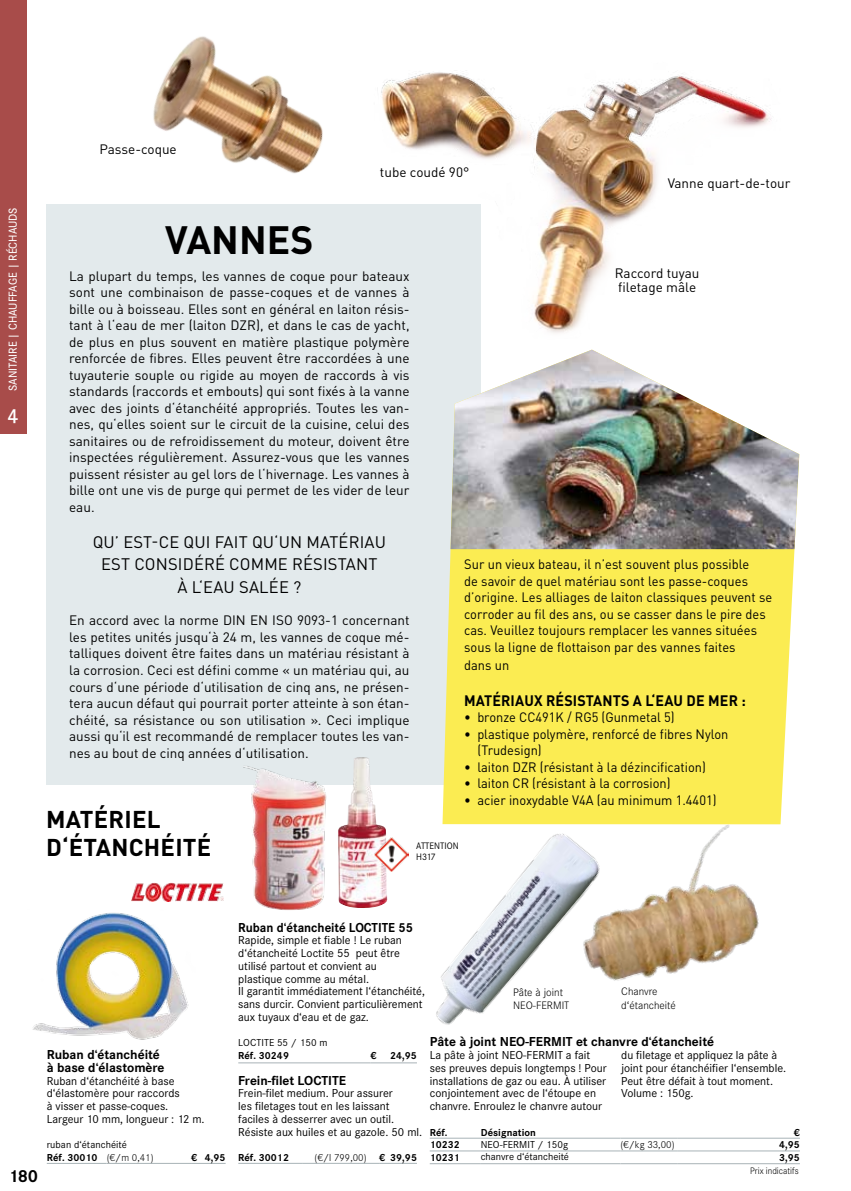
<style>
.page{position:relative;width:851px;height:1191px;background:#fff}
.page>*{position:absolute;margin:0;border:0;box-sizing:border-box;transform-origin:0 0}
.t1{font:700 39px "DIN Pro";color:#000}
.t2{font:700 24px/28.5px "DIN Pro";letter-spacing:.01em;color:#000}
.t3{font:600 21px "Corporate S";color:#fff;scale:.95 1}
.t4{font:700 18px "Corporate S";color:#000}
.t5{font:16.5px "DIN Pro";letter-spacing:.01em;color:#000}
.t6{font:700 15px "DIN Pro";letter-spacing:.01em;color:#000;scale:.95 1}
.t7{font:13.5px/16.5px "DIN Pro";color:#000;text-align:justify}
.t8{font:13.5px/16.5px "DIN Pro";color:#000;scale:.95 1}
.t9{font:700 13.5px/12.8px "Corporate S";color:#000}
.t10{font:700 13.5px "Corporate S";color:#000;scale:.95 1}
.t11{font:12px/12.8px "Corporate S";color:#000}
.t12{font:500 12px "Corporate S";color:#fff;scale:.95 1}
.t13{font:300 11.25px/13.5px "Corporate S";color:#000}
.t14{font:10.5px/12.8px "Corporate S";letter-spacing:.005em;color:#000}
.t15{font:700 10.5px "Corporate S";letter-spacing:.005em;color:#000}
.t16{font:300 10.5px "Corporate S";color:#000}
.t17{font:300 9.75px "Corporate S";color:#000;scale:.95 1}
.t18{font:9.75px/10.5px "Corporate S";color:#000;scale:.95 1}
.s1{font-weight:700}
.s2{font-weight:300}
</style>
<div class="page">
<div style="left:47px;top:204px;width:433px;height:580px;background:#e3eaec"></div>
<img style="left:381px;top:72px;width:391px;height:272px">
<img style="left:153px;top:36px;width:170px;height:138px">
<img style="left:621px;top:824px;width:157px;height:156px">
<img style="left:338px;top:757px;width:49px;height:151px">
<hr style="left:429px;top:1137px;width:52px;height:1px;background:#a8b3b7">
<hr style="left:481px;top:1137px;width:139px;height:1px;background:#a8b3b7">
<hr style="left:620px;top:1137px;width:57px;height:1px;background:#a8b3b7">
<hr style="left:677px;top:1137px;width:122px;height:1px;background:#a8b3b7">
<hr style="left:429px;top:1150px;width:52px;height:1px;background:#a8b3b7">
<hr style="left:481px;top:1150px;width:139px;height:1px;background:#a8b3b7">
<hr style="left:620px;top:1150px;width:57px;height:1px;background:#a8b3b7">
<hr style="left:677px;top:1150px;width:122px;height:1px;background:#a8b3b7">
<hr style="left:429px;top:1163px;width:52px;height:1px;background:#a8b3b7">
<hr style="left:481px;top:1163px;width:139px;height:1px;background:#a8b3b7">
<hr style="left:620px;top:1163px;width:57px;height:1px;background:#a8b3b7">
<hr style="left:677px;top:1163px;width:122px;height:1px;background:#a8b3b7">
<hr style="left:238px;top:1163px;width:64px;height:1px;background:#a8b3b7">
<hr style="left:302px;top:1163px;width:77px;height:1px;background:#a8b3b7">
<hr style="left:379px;top:1163px;width:38px;height:1px;background:#a8b3b7">
<hr style="left:47px;top:1163px;width:60px;height:1px;background:#a8b3b7">
<hr style="left:107px;top:1163px;width:84px;height:1px;background:#a8b3b7">
<hr style="left:191px;top:1163px;width:34px;height:1px;background:#a8b3b7">
<img style="left:375px;top:837px;width:30px;height:34px">
<img style="left:33px;top:912px;width:156px;height:128px">
<div style="left:442px;top:549px;width:353px;height:275px;background:#fbec52"></div>
<img style="left:450px;top:350px;width:349px;height:199px">
<img style="left:405px;top:814px;width:216px;height:211px">
<div style="left:0;top:0;width:27px;height:433px;background:#a84c4a"></div>
<img style="left:132px;top:882px;width:92px;height:19px">
<hr style="left:238px;top:1062px;width:132px;height:1px;background:#a8b3b7">
<hr style="left:370px;top:1062px;width:47px;height:1px;background:#a8b3b7">
<img style="left:244px;top:766px;width:85px;height:144px">
<p class="t12" style="left:6px;top:391px;width:193px;rotate:-90deg">Sanitaire | Chauffage | Réchauds</p>
<h3 class="t3" style="left:8px;top:404px;width:13px">4</h3>
<p class="t7" style="left:99px;top:140px;width:79px">Passe-coque</p>
<p class="t7" style="left:380px;top:163px;width:91px">tube coudé 90°</p>
<p class="t7" style="left:667px;top:173px;width:124px">Vanne quart-de-tour</p>
<p class="t1" style="left:165px;top:207px;width:124px">VANNES</p>
<p class="t7" style="left:69px;top:266px;width:342px">La plupart du temps, les vannes de coque pour bateaux sont une combinaison de passe-coques et de vannes à bille ou à boisseau. Elles sont en général en laiton résis&shy;tant à l‘eau de mer (laiton DZR), et dans le cas de yacht, de plus en plus souvent en matière plastique polymère renforcée de fibres. Elles peuvent être raccordées à une tuyauterie souple ou rigide au moyen de raccords à vis standards (raccords et embouts) qui sont fixés à la vanne avec des joints d‘étanchéité appropriés. Toutes les van&shy;nes, qu‘elles soient sur le circuit de la cuisine, celui des sanitaires ou de refroidissement du moteur, doivent être inspectées régulièrement. Assurez-vous que les vannes puissent résister au gel lors de l‘hivernage. Les vannes à bille ont une vis de purge qui permet de les vider de leur eau.</p>
<p class="t5" style="left:93px;top:529px;width:246px">Qu ’est-ce qui fait qu‘un matéri</p>
<p class="t5" style="left:364px;top:529px;width:20px">au</p>
<p class="t5" style="left:101px;top:551px;width:7px">est</p>
<p class="t5" style="left:134px;top:551px;width:32px">considéré</p>
<p class="t5" style="left:229px;top:551px;width:34px">comme</p>
<p class="t5" style="left:292px;top:551px;width:10px">résist</p>
<p class="t5" style="left:346px;top:551px;width:21px">ant</p>
<p class="t5" style="left:177px;top:574px;width:92px">à l‘eau salée</p>
<p class="t5" style="left:293px;top:574px;width:10px">?</p>
<p class="t7" style="left:69px;top:611px;width:342px">En accord avec la norme DIN EN ISO 9093-1 concernant les petites unités jusqu‘à 24 m, les vannes de coque mé&shy;talliques doivent être faites dans un matériau résistant à la corrosion. Ceci est défini comme « un matériau qui, au cours d‘une période d‘utilisation de cinq ans, ne présen&shy;tera aucun défaut qui pourrait porter atteinte à son étan&shy;chéité, sa résistance ou son utilisation ». Ceci implique aussi qu‘il est recommandé de remplacer toutes les van&shy;nes au bout de cinq années d‘utilisation.</p>
<p class="t7" style="left:614px;top:264px;width:86px;line-height:14.2px">Raccord tuyau filetage mâle</p>
<p class="t8" style="left:464px;top:554px;width:326px">Sur un vieux bateau, il n’est souvent plus possible<br>de savoir de quel matériau sont les passe-coques d’origine. Les alliages de laiton classiques peuvent se corroder au fil des ans, ou se casser dans le pire des cas. Veuillez toujours remplacer les vannes situées sous la ligne de flottaison par des vannes faites</p>
<p class="t8" style="left:464px;top:655px;width:49px">dans un</p>
<p class="t6" style="left:464px;top:687px;width:106px">MATÉRIAUX RÉSISTA</p>
<p class="t6" style="left:602px;top:687px;width:66px">NTS A L‘EAU</p>
<p class="t6" style="left:686px;top:687px;width:64px">DE MER :</p>
<p class="t8" style="left:464px;top:707px;width:223px">• bronze CC491K / RG5 (Gunmetal 5)</p>
<p class="t8" style="left:477px;top:724px;width:265px;text-indent:-14px">• plastique polymère, renforcé de fibres Nylon (Trudesign)</p>
<p class="t8" style="left:464px;top:757px;width:256px">• laiton DZR (résistant à la dézincification)</p>
<p class="t8" style="left:464px;top:773px;width:219px">• laiton CR (résistant à la corrosion)</p>
<p class="t8" style="left:464px;top:790px;width:267px">• acier inoxydable V4A (au minimum 1.4401)</p>
<p class="t2" style="left:46px;top:801px;width:167px">MATÉRIEL<br>D‘ÉTANCHÉITÉ</p>
<p class="t18" style="left:416px;top:841px;width:46px">ATTENTION<br>H317</p>
<p class="t4" style="left:9px;top:1166px;width:31px">180</p>
<p class="t9" style="left:47px;top:1048px;width:119px">Ruban d‘étanchéité à base d‘élastomère</p>
<p class="t11" style="left:47px;top:1074px;width:159px">Ruban d‘étanchéité à base d‘élastomère pour raccords<br>à visser et passe-coques.<br>Largeur 10 mm, longueur : 12 m.</p>
<p class="t14" style="left:47px;top:1138px;width:108px">ruban d‘étanchéité<br><span class="s1">Réf. 30010</span> <span class="s2">(€/m 0,41)</span></p>
<p class="t15" style="left:191px;top:1151px;width:36px">€ 4,95</p>
<p class="t10" style="left:238px;top:919px;width:185px">Ruban d‘étancheité LOCTITE 55</p>
<p class="t11" style="left:238px;top:934px;width:188px">Rapide, simple et fiable ! Le ruban d‘étancheité Loctite 55 peut être utilisé partout et convient au<br>plastique comme au métal.<br>Il garantit immédiatement l‘étanchéité, sans durcir. Convient particulièrement aux tuyaux d‘eau et de gaz.</p>
<p class="t14" style="left:238px;top:1036px;width:91px">LOCTITE 55 / 150 m<br><span class="s1">Réf. 30249</span></p>
<p class="t13" style="left:513px;top:985px;width:58px">Pâte à joint<br>NEO-FERMIT</p>
<p class="t13" style="left:621px;top:985px;width:56px">Chanvre d‘étancheité</p>
<p class="t9" style="left:429px;top:1035px;width:286px">Pâte à joint NEO-FERMIT et chanvre d‘étancheité</p>
<p class="t11" style="left:429px;top:1048px;width:178px">La pâte à joint NEO-FERMIT a fait ses preuves depuis longtemps ! Pour installations de gaz ou eau. À utiliser conjointement avec de l‘étoupe en chanvre. Enroulez le chanvre autour</p>
<p class="t11" style="left:621px;top:1048px;width:166px">du filetage et appliquez la pâte à joint pour étanchéifier l‘ensemble.<br>Peut être défait à tout moment.<br>Volume : 150g.</p>
<p class="t15" style="left:429px;top:1126px;width:19px">Réf.</p>
<p class="t15" style="left:481px;top:1126px;width:57px">Désignation</p>
<p class="t15" style="left:793px;top:1126px;width:7px">€</p>
<p class="t15" style="left:429px;top:1139px;width:32px">10232</p>
<p class="t14" style="left:480px;top:1138px;width:89px">NEO-FERMIT / 150g</p>
<p class="t16" style="left:620px;top:1139px;width:56px">(€/kg 33,00)</p>
<p class="t15" style="left:779px;top:1139px;width:22px">4,95</p>
<p class="t15" style="left:429px;top:1151px;width:32px">10231</p>
<p class="t14" style="left:480px;top:1150px;width:90px">chanvre d‘étancheité</p>
<p class="t15" style="left:779px;top:1151px;width:22px">3,95</p>
<p class="t15" style="left:370px;top:1049px;width:7px">€</p>
<p class="t15" style="left:390px;top:1049px;width:28px">24,95</p>
<p class="t9" style="left:238px;top:1074px;width:109px">Frein-filet LOCTITE</p>
<p class="t11" style="left:238px;top:1087px;width:185px">Frein-filet medium. Pour assurer<br>les filetages tout en les laissant faciles à desserrer avec un outil.<br>Résiste aux huiles et au gazole. 50 ml.</p>
<p class="t15" style="left:238px;top:1151px;width:52px">Réf. 30012</p>
<p class="t16" style="left:314px;top:1151px;width:104px">(€/l 799,00) <span class="s1">€ 39,95</span></p>
<p class="t17" style="left:750px;top:1165px;width:52px">Prix indicatifs</p>
</div>
